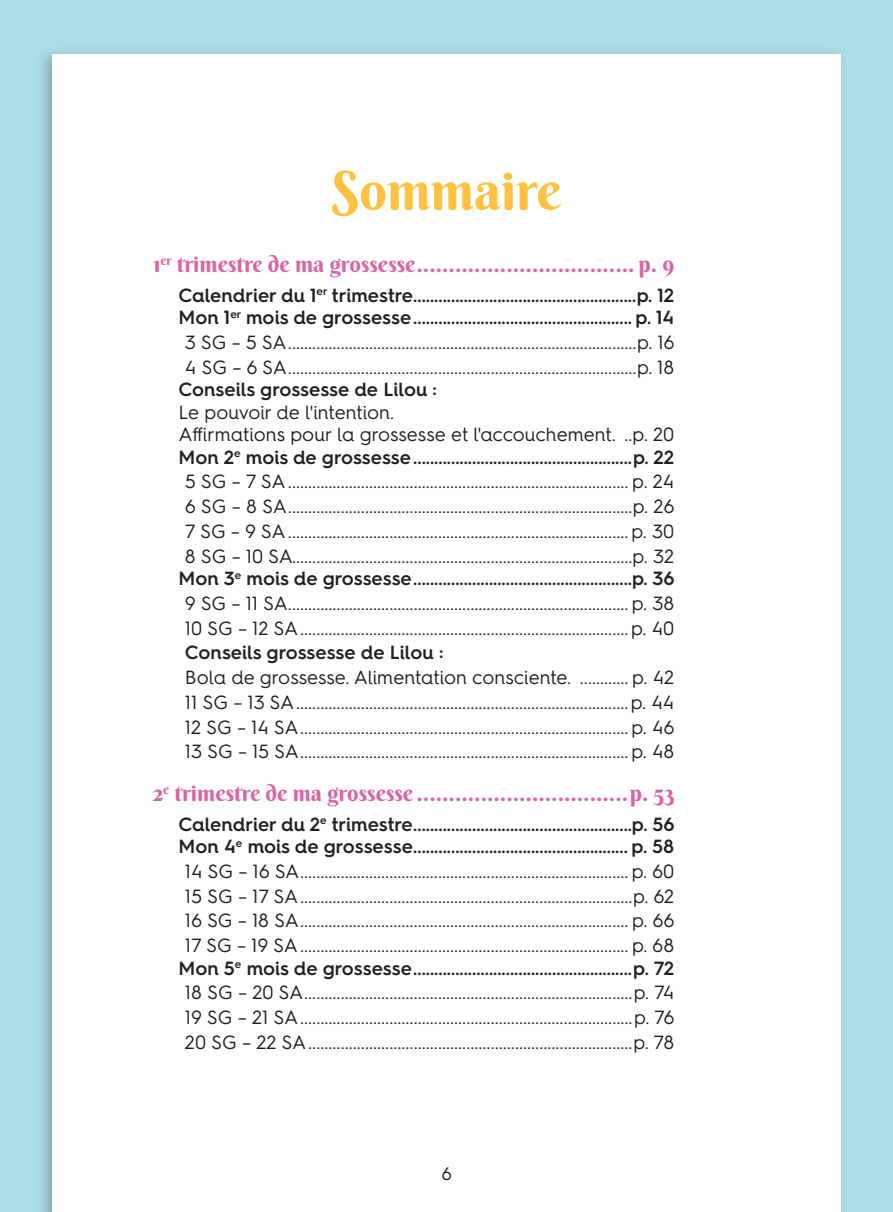
<style>
.page{position:relative;width:893px;height:1212px;background:#acdee7}
.page>*{position:absolute;margin:0;border:0;box-sizing:border-box;transform-origin:0 0}
.t1{font:54px "Berkshire Swash";color:#fec140}
.t2{font:22.5px "Berkshire Swash";color:#da64a5}
.t3{font:19.12px/24.8px "Hurme Geometric Sans 4";color:#231f20;text-align:justify}
.t4{font:600 19.12px/22.5px "Hurme Geometric Sans 4";color:#231f20}
.t5{font:18px "Hurme Geometric Sans 4";color:#231f20}
.s1{font-weight:400}
.s2{font-weight:600}
</style>
<div class="page">
<div style="left:34px;top:45px;width:814px;height:1167px;background:#231f20;opacity:.28"></div>
<div style="left:52px;top:54px;width:789px;height:1158px;background:#fff"></div>
<h1 class="t1" style="left:332px;top:157px;width:231px">Sommaire</h1>
<p class="t2" style="left:153px;top:250px;width:523px">1<sup>er</sup> trimestre de ma grossesse.................................. p. 9</p>
<p class="t4" style="left:179px;top:283px;width:497px">Calendrier du 1<sup>er</sup> trimestre.....................................................p. 12<br>Mon 1<sup>er</sup> mois de grossesse.................................................... p. 14</p>
<p class="t3" style="left:185px;top:329px;width:491px">3 SG – 5 SA......................................................................................p. 16<br>4 SG – 6 SA......................................................................................p. 18</p>
<p class="t4" style="left:179px;top:378px;width:260px">Conseils grossesse de Lilou :</p>
<p class="t4" style="left:179px;top:400px;width:497px"><span class="s1">Le pouvoir de l'intention.<br>Affirmations pour la grossesse et l'accouchement. ..p. 20<br></span>Mon 2<sup>e</sup> mois de grossesse....................................................p. 22</p>
<p class="t3" style="left:185px;top:469px;width:491px">5 SG – 7 SA.................................................................................... p. 24<br>6 SG – 8 SA.....................................................................................p. 26<br>7 SG – 9 SA.................................................................................... p. 30<br>8 SG – 10 SA....................................................................................p. 32</p>
<p class="t3" style="left:179px;top:565px;width:498px;text-align:center"><span class="s2">Mon 3</span><sup>e</sup> <span class="s2">mois de grossesse....................................................p. 36<br></span>9 SG – 11 SA.................................................................................... p. 38<br>10 SG – 12 SA.................................................................................p. 40</p>
<p class="t4" style="left:185px;top:641px;width:260px">Conseils grossesse de Lilou :</p>
<p class="t3" style="left:185px;top:664px;width:491px">Bola de grossesse. Alimentation consciente. ............ p. 42<br>11 SG – 13 SA..................................................................................p. 44<br>12 SG – 14 SA.................................................................................p. 46<br>13 SG – 15 SA.................................................................................p. 48</p>
<p class="t2" style="left:153px;top:779px;width:523px">2<sup>e</sup> trimestre de ma grossesse .................................p. 53</p>
<p class="t4" style="left:179px;top:812px;width:498px">Calendrier du 2<sup>e</sup> trimestre....................................................p. 56<br>Mon 4<sup>e</sup> mois de grossesse................................................... p. 58</p>
<p class="t3" style="left:185px;top:858px;width:491px">14 SG – 16 SA................................................................................. p. 60<br>15 SG – 17 SA..................................................................................p. 62<br>16 SG – 18 SA................................................................................. p. 66<br>17 SG – 19 SA................................................................................. p. 68</p>
<p class="t3" style="left:179px;top:955px;width:498px;text-align:center"><span class="s2">Mon 5</span><sup>e</sup> <span class="s2">mois de grossesse....................................................p. 72<br></span>18 SG – 20 SA.................................................................................p. 74<br>19 SG – 21 SA..................................................................................p. 76<br>20 SG – 22 SA................................................................................p. 78</p>
<p class="t5" style="left:441px;top:1161px;width:12px">6</p>
</div>
